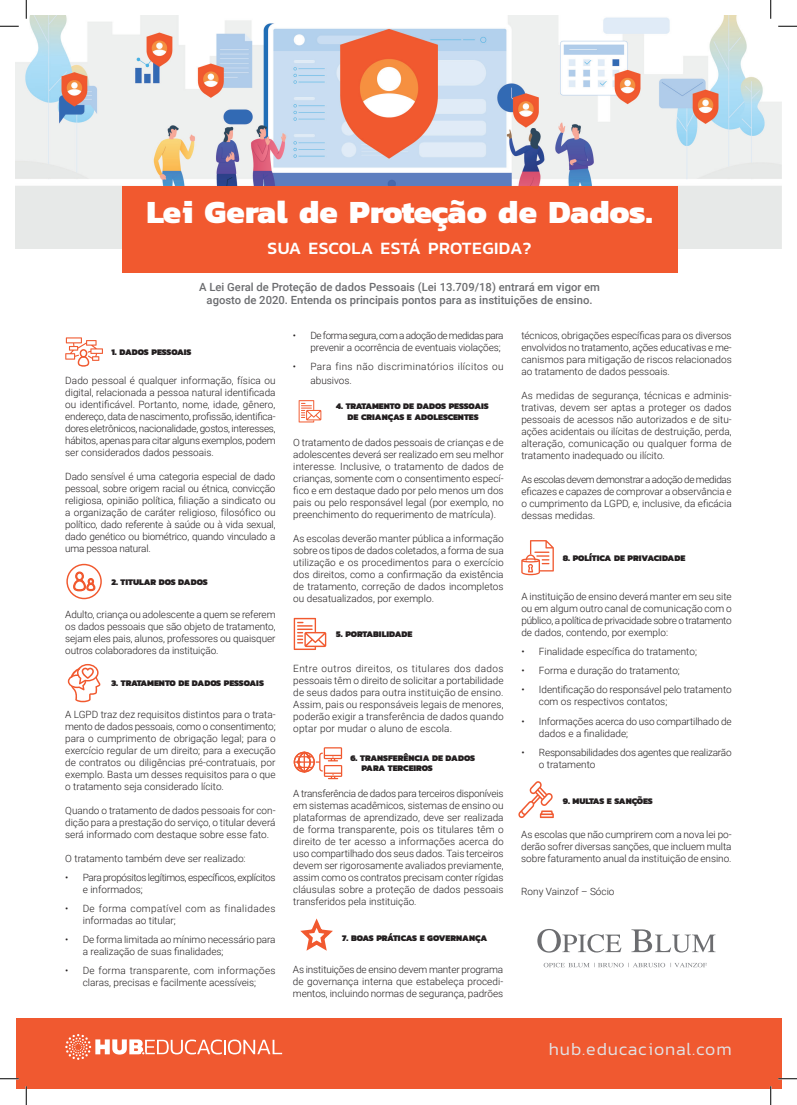
<style>
.page{position:relative;width:797px;height:1105px;background:#fff}
.page>*{position:absolute;margin:0;border:0;box-sizing:border-box;transform-origin:0 0}
.t1{font:800 32.88px "Kanit";letter-spacing:-.005em;color:#fff}
.t2{font:300 17.88px "Kanit";letter-spacing:.05em;color:#e1e2e4}
.t3{font:500 17.5px "Kanit";letter-spacing:.015em;color:#fff}
.t4{font:500 11.25px/13.5px "Roboto";color:#6c6d70;text-align:center}
.t5{font:300 10px/12px "Roboto";color:#231f20;text-align:justify}
.t6{font:300 10px/12px "Roboto";letter-spacing:.035em;color:#231f20}
.t7{font:300 10px/12px "Roboto";letter-spacing:-.035em;color:#231f20}
.t8{font:300 10px/12px "Roboto";letter-spacing:-.02em;color:#231f20}
.t9{font:900 8.75px/10.5px "Kanit";color:#231f20;text-align:center}
</style>
<div class="page">
<img style="left:16px;top:16px;width:765px;height:233px">
<div style="left:122px;top:187px;width:555px;height:86px;background:#f1592f"></div>
<div style="left:16px;top:1018px;width:765px;height:71px;background:#f05930"></div>
<svg style="left:65px;top:1034px;width:217px;height:26px"></svg>
<svg style="left:65px;top:337px;width:38px;height:30px"></svg>
<svg style="left:66px;top:564px;width:36px;height:35px"></svg>
<svg style="left:68px;top:664px;width:32px;height:38px"></svg>
<svg style="left:299px;top:400px;width:22px;height:22px"></svg>
<svg style="left:294px;top:618px;width:32px;height:32px"></svg>
<svg style="left:294px;top:747px;width:48px;height:32px"></svg>
<svg style="left:518px;top:781px;width:36px;height:37px"></svg>
<svg style="left:521px;top:540px;width:33px;height:35px"></svg>
<svg style="left:300px;top:918px;width:33px;height:33px"></svg>
<svg style="left:543px;top:963px;width:164px;height:4px"></svg>
<svg style="left:537px;top:929px;width:178px;height:24px"></svg>
<svg style="left:0;top:25px;width:19px;height:2px"></svg>
<svg style="left:778px;top:25px;width:19px;height:2px"></svg>
<svg style="left:0;top:1078px;width:19px;height:1px"></svg>
<svg style="left:778px;top:1078px;width:19px;height:1px"></svg>
<svg style="left:25px;top:0;width:2px;height:19px"></svg>
<svg style="left:25px;top:1086px;width:2px;height:19px"></svg>
<svg style="left:770px;top:0;width:1px;height:19px"></svg>
<svg style="left:770px;top:1086px;width:1px;height:19px"></svg>
<h1 class="t1" style="left:146px;top:186px;width:507px">Lei Geral de Proteção de Dados.</h1>
<h3 class="t3" style="left:267px;top:235px;width:265px">SUA ESCOLA ESTÁ PROTEGIDA?</h3>
<p class="t4" style="left:199px;top:279px;width:402px">A Lei Geral de Proteção de dados Pessoais (Lei 13.709/18) entrará em vigor em agosto de 2020. Entenda os principais pontos para as instituições de ensino.</p>
<p class="t9" style="left:111px;top:347px;width:82px">1. DADOS PESSOAIS</p>
<p class="t5" style="left:65px;top:374px;width:212px">Dado pessoal é qualquer informação, física ou digital, relacionada a pessoa natural identificada ou identificável. Portanto, nome, idade, gênero, endereço, data de nascimento, profissão, identifica&shy;dores eletrônicos, nacionalidade, gostos, interesses, hábitos, apenas para citar alguns exemplos, podem ser considerados dados pessoais.</p>
<p class="t5" style="left:65px;top:470px;width:212px">Dado sensível é uma categoria especial de dado pessoal, sobre origem racial ou étnica, convicção religiosa, opinião política, filiação a sindicato ou a organização de caráter religioso, filosófico ou político, dado referente à saúde ou à vida sexual, dado genético ou biométrico, quando vinculado a uma pessoa natural.</p>
<p class="t9" style="left:111px;top:576px;width:98px">2. TITULAR DOS DADOS</p>
<p class="t5" style="left:65px;top:608px;width:212px">Adulto, criança ou adolescente a quem se referem os dados pessoais que são objeto de tratamento, sejam eles pais, alunos, professores ou quaisquer outros colaboradores da instituição.</p>
<p class="t9" style="left:111px;top:678px;width:154px">3. TRATAMENTO DE DADOS PESSOAIS</p>
<p class="t5" style="left:65px;top:708px;width:212px">A LGPD traz dez requisitos distintos para o trata&shy;mento de dados pessoais, como o consentimento; para o cumprimento de obrigação legal; para o exercício regular de um direito; para a execução de contratos ou diligências pré-contratuais, por exemplo. Basta um desses requisitos para o que o tratamento seja considerado lícito.</p>
<p class="t5" style="left:65px;top:804px;width:212px">Quando o tratamento de dados pessoais for con&shy;dição para a prestação do serviço, o titular deverá será informado com destaque sobre esse fato.</p>
<p class="t5" style="left:65px;top:852px;width:182px">O tratamento também deve ser realizado:</p>
<p class="t7" style="left:83px;top:871px;width:194px;text-indent:-18px">• Para propósitos legítimos, específicos, explícitos e informados;</p>
<p class="t6" style="left:83px;top:902px;width:194px;text-indent:-18px">• De forma compatível com as finalidades informadas ao titular;</p>
<p class="t5" style="left:83px;top:933px;width:194px;text-indent:-18px">• De forma limitada ao mínimo necessário para a realização de suas finalidades;</p>
<p class="t5" style="left:65px;top:964px;width:212px;text-align:center">• De forma transparente, com informações claras, precisas e facilmente acessíveis;</p>
<p class="t5" style="left:293px;top:329px;width:212px;text-align:right">• De forma segura, com a adoção de medidas para prevenir a ocorrência de eventuais violações;</p>
<p class="t6" style="left:310px;top:359px;width:195px;line-height:13.5px;text-indent:-18px">• Para fins não discriminatórios ilícitos ou abusivos.</p>
<p class="t9" style="left:336px;top:400px;width:154px">4. TRATAMENTO DE DADOS PESSOAIS<br>DE CRIANÇAS E ADOLESCENTES</p>
<p class="t5" style="left:293px;top:436px;width:212px">O tratamento de dados pessoais de crianças e de adolescentes deverá ser realizado em seu melhor interesse. Inclusive, o tratamento de dados de crianças, somente com o consentimento especí&shy;fico e em destaque dado por pelo menos um dos pais ou pelo responsável legal (por exemplo, no preenchimento do requerimento de matrícula).</p>
<p class="t5" style="left:293px;top:532px;width:212px">As escolas deverão manter pública a informação sobre os tipos de dados coletados, a forma de sua utilização e os procedimentos para o exercício dos direitos, como a confirmação da existência de tratamento, correção de dados incompletos ou desatualizados, por exemplo.</p>
<p class="t9" style="left:336px;top:628px;width:78px">5. PORTABILIDADE</p>
<p class="t5" style="left:293px;top:662px;width:212px">Entre outros direitos, os titulares dos dados pessoais têm o direito de solicitar a portabilidade de seus dados para outra instituição de ensino.<br>Assim, pais ou responsáveis legais de menores, poderão exigir a transferência de dados quando optar por mudar o aluno de escola.</p>
<p class="t9" style="left:361px;top:752px;width:115px;text-align:left;text-indent:-11px">6. TRANSFERÊNCIA DE DADOS<br>PARA TERCEIROS</p>
<p class="t5" style="left:293px;top:787px;width:212px">A transferência de dados para terceiros disponíveis em sistemas acadêmicos, sistemas de ensino ou plataformas de aprendizado, deve ser realizada de forma transparente, pois os titulares têm o direito de ter acesso a informações acerca do uso compartilhado dos seus dados. Tais terceiros devem ser rigorosamente avaliados previamente, assim como os contratos precisam conter rígidas cláusulas sobre a proteção de dados pessoais transferidos pela instituição.</p>
<p class="t9" style="left:342px;top:932px;width:146px">7. BOAS PRÁTICAS E GOVERNANÇA</p>
<p class="t5" style="left:293px;top:963px;width:212px">As instituições de ensino devem manter programa de governança interna que estabeleça procedi&shy;mentos, incluindo normas de segurança, padrões</p>
<p class="t5" style="left:521px;top:329px;width:212px">técnicos, obrigações específicas para os diversos envolvidos no tratamento, ações educativas e me&shy;canismos para mitigação de riscos relacionados ao tratamento de dados pessoais.</p>
<p class="t5" style="left:521px;top:389px;width:212px">As medidas de segurança, técnicas e adminis&shy;trativas, devem ser aptas a proteger os dados pessoais de acessos não autorizados e de situ&shy;ações acidentais ou ilícitas de destruição, perda, alteração, comunicação ou qualquer forma de tratamento inadequado ou ilícito.</p>
<p class="t5" style="left:521px;top:473px;width:212px">As escolas devem demonstrar a adoção de medidas eficazes e capazes de comprovar a observância e o cumprimento da LGPD, e, inclusive, da eficácia dessas medidas.</p>
<p class="t9" style="left:562px;top:552px;width:124px">8. POLÍTICA DE PRIVACIDADE</p>
<p class="t5" style="left:521px;top:590px;width:212px">A instituição de ensino deverá manter em seu site ou em algum outro canal de comunicação com o público, a política de privacidade sobre o tratamento de dados, contendo, por exemplo:</p>
<p class="t5" style="left:521px;top:645px;width:177px">• Finalidade específica do tratamento;</p>
<p class="t5" style="left:521px;top:664px;width:160px">• Forma e duração do tratamento;</p>
<p class="t5" style="left:539px;top:683px;width:194px;text-indent:-18px">• Identificação do responsável pelo tratamento com os respectivos contatos;</p>
<p class="t5" style="left:539px;top:715px;width:194px;text-indent:-18px">• Informações acerca do uso compartilhado de dados e a finalidade;</p>
<p class="t8" style="left:539px;top:746px;width:194px;text-indent:-18px">• Responsabilidades dos agentes que realizarão o tratamento</p>
<p class="t9" style="left:562px;top:795px;width:92px">9. MULTAS E SANÇÕES</p>
<p class="t5" style="left:521px;top:828px;width:212px">As escolas que não cumprirem com a nova lei po&shy;derão sofrer diversas sanções, que incluem multa sobre faturamento anual da instituição de ensino.</p>
<p class="t5" style="left:521px;top:885px;width:95px">Rony Vainzof – Sócio</p>
<h2 class="t2" style="left:549px;top:1036px;width:184px">hub.educacional.com</h2>
</div>
